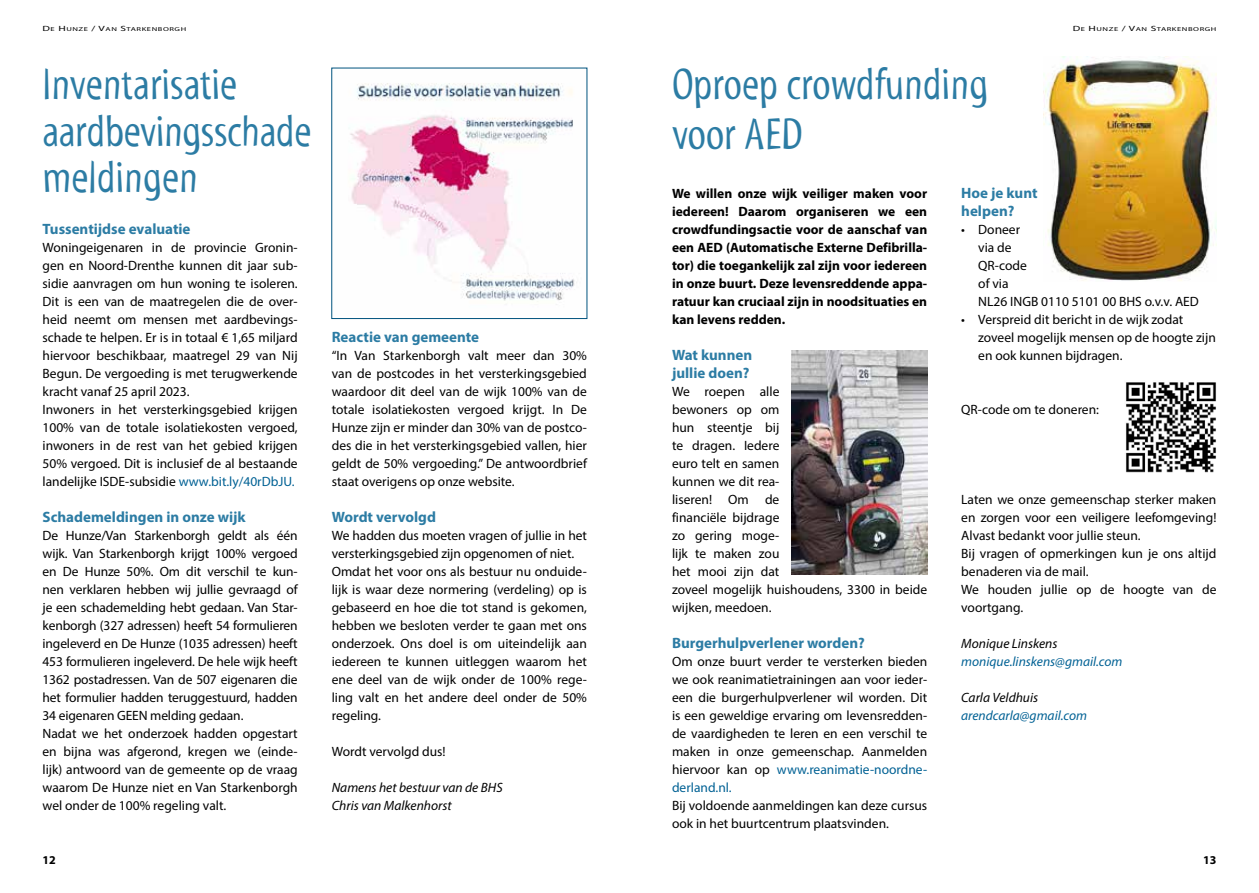
<style>
.page{position:relative;width:1259px;height:893px;background:#fff}
.page>*{position:absolute;margin:0;border:0;box-sizing:border-box;transform-origin:0 0}
.t1{font:45px/46.5px "Myriad Std Tilt";color:#2c7ca4}
.t2{font:700 15px/18px "Myriad Pro";color:#2c7ca4}
.t3{font:13.5px/18px "Myriad Pro";color:#000}
.t4{font:700 13.5px/18px "Myriad Pro";color:#000;text-align:justify}
.t5{font:italic 13.5px/18px "Myriad Pro";color:#000}
.t6{font:italic 13.5px "Myriad Pro";color:#006194}
.t7{font:700 12px "Myriad Pro";color:#000}
.t8{font:5.7px "Myriad Pro";letter-spacing:.065em;color:#000;scale:1.5 1}
.s1{font-size:7.5px}
.s2{color:#006194}
</style>
<div class="page">
<img style="left:350px;top:83px;width:227px;height:222px">
<img style="left:1043px;top:56px;width:173px;height:225px">
<img style="left:791px;top:351px;width:136px;height:224px">
<img style="left:1125px;top:382px;width:91px;height:91px">
<p class="t8" style="left:43px;top:26px;width:96px"><span class="s1">D</span>E <span class="s1">H</span>UNZE <span class="s1">/ V</span>AN <span class="s1">S</span>TARKENBORGH</p>
<p class="t8" style="left:1072px;top:26px;width:96px"><span class="s1">D</span>E <span class="s1">H</span>UNZE <span class="s1">/ V</span>AN <span class="s1">S</span>TARKENBORGH</p>
<h1 class="t1" style="left:43px;top:62px;width:270px">Inventarisatie aardbevingsschade meldingen</h1>
<h1 class="t1" style="left:672px;top:61px;width:318px;line-height:49.5px">Oproep crowdfunding voor AED</h1>
<p class="t2" style="left:961px;top:183px;width:78px">Hoe je kunt helpen?</p>
<p class="t3" style="left:978px;top:220px;width:222px;text-indent:-17px">• Doneer<br>via de<br>QR-code<br>of via<br>NL26 INGB 0110 5101 00 BHS o.v.v. AED</p>
<p class="t3" style="left:978px;top:310px;width:239px;text-indent:-17px">• Verspreid dit bericht in de wijk zodat zoveel mogelijk mensen op de hoogte zijn en ook kunnen bijdragen.</p>
<p class="t4" style="left:672px;top:184px;width:257px">We willen onze wijk veiliger maken voor iedereen! Daarom organiseren we een crowdfundingsactie voor de aanschaf van een AED (Automatische Externe Defibrilla&shy;tor) die toegankelijk zal zijn voor iedereen in onze buurt. Deze levensreddende appa&shy;ratuur kan cruciaal zijn in noodsituaties en kan levens redden.</p>
<p class="t2" style="left:672px;top:345px;width:82px">Wat kunnen jullie doen?</p>
<p class="t3" style="left:672px;top:382px;width:257px">We roepen alle<br>bewoners op om<br>hun steentje bij<br>te dragen. Iedere<br>euro telt en samen<br>kunnen we dit rea-<br>liseren! Om de<br>financiële bijdrage<br>zo gering moge-<br>lijk te maken zou<br>het mooi zijn dat<br>zoveel mogelijk huishoudens, 3300 in beide wijken, meedoen.</p>
<p class="t2" style="left:672px;top:633px;width:194px">Burgerhulpverlener worden?</p>
<p class="t3" style="left:672px;top:652px;width:257px;text-align:justify">Om onze buurt verder te versterken bieden we ook reanimatietrainingen aan voor ieder&shy;een die burgerhulpverlener wil worden. Dit is een geweldige ervaring om levensredden&shy;de vaardigheden te leren en een verschil te maken in onze gemeenschap. Aanmelden hiervoor kan op <span class="s2">www.reanimatie-noordne&shy;derland.nl.</span></p>
<p class="t3" style="left:672px;top:796px;width:257px">Bij voldoende aanmeldingen kan deze cursus ook in het buurtcentrum plaatsvinden.</p>
<p class="t2" style="left:43px;top:219px;width:149px">Tussentijdse evaluatie</p>
<p class="t3" style="left:43px;top:238px;width:257px">Woningeigenaren in de provincie Gronin&shy;gen en Noord-Drenthe kunnen dit jaar sub&shy;sidie aanvragen om hun woning te isoleren.<br>Dit is een van de maatregelen die de over&shy;heid neemt om mensen met aardbevings&shy;schade te helpen. Er is in totaal € 1,65 miljard hiervoor beschikbaar, maatregel 29 van Nij Begun. De vergoeding is met terugwerkende kracht vanaf 25 april 2023.<br>Inwoners in het versterkingsgebied krijgen 100% van de totale isolatiekosten vergoed, inwoners in de rest van het gebied krijgen 50% vergoed. Dit is inclusief de al bestaande landelijke ISDE-subsidie <span class="s2">www.bit.ly/40rDbJU.</span></p>
<p class="t2" style="left:43px;top:507px;width:205px">Schademeldingen in onze wijk</p>
<p class="t3" style="left:43px;top:526px;width:257px">De Hunze/Van Starkenborgh geldt als één wijk. Van Starkenborgh krijgt 100% vergoed en De Hunze 50%. Om dit verschil te kun&shy;nen verklaren hebben wij jullie gevraagd of je een schademelding hebt gedaan. Van Star&shy;kenborgh (327 adressen) heeft 54 formulieren ingeleverd en De Hunze (1035 adressen) heeft 453 formulieren ingeleverd. De hele wijk heeft 1362 postadressen. Van de 507 eigenaren die het formulier hadden teruggestuurd, hadden 34 eigenaren GEEN melding gedaan.<br>Nadat we het onderzoek hadden opgestart en bijna was afgerond, kregen we (einde&shy;lijk) antwoord van de gemeente op de vraag waarom De Hunze niet en Van Starkenborgh wel onder de 100% regeling valt.</p>
<p class="t2" style="left:332px;top:327px;width:149px">Reactie van gemeente</p>
<p class="t3" style="left:332px;top:346px;width:257px;text-align:justify">“In Van Starkenborgh valt meer dan 30% van de postcodes in het versterkingsgebied waardoor dit deel van de wijk 100% van de totale isolatiekosten vergoed krijgt. In De Hunze zijn er minder dan 30% van de postco&shy;des die in het versterkingsgebied vallen, hier geldt de 50% vergoeding.” De antwoordbrief staat overigens op onze website.</p>
<p class="t2" style="left:332px;top:507px;width:106px">Wordt vervolgd</p>
<p class="t3" style="left:332px;top:526px;width:257px">We hadden dus moeten vragen of jullie in het versterkingsgebied zijn opgenomen of niet.<br>Omdat het voor ons als bestuur nu onduide&shy;lijk is waar deze normering (verdeling) op is gebaseerd en hoe die tot stand is gekomen, hebben we besloten verder te gaan met ons onderzoek. Ons doel is om uiteindelijk aan iedereen te kunnen uitleggen waarom het ene deel van de wijk onder de 100% rege&shy;ling valt en het andere deel onder de 50% regeling.</p>
<p class="t3" style="left:332px;top:742px;width:115px">Wordt vervolgd dus!</p>
<p class="t5" style="left:332px;top:778px;width:172px">Namens het bestuur van de BHS<br>Chris van Malkenhorst</p>
<p class="t3" style="left:961px;top:400px;width:139px">QR-code om te doneren:</p>
<p class="t3" style="left:961px;top:490px;width:257px">Laten we onze gemeenschap sterker maken en zorgen voor een veiligere leefomgeving!<br>Alvast bedankt voor jullie steun.<br>Bij vragen of opmerkingen kun je ons altijd benaderen via de mail.<br>We houden jullie op de hoogte van de voortgang.</p>
<p class="t5" style="left:961px;top:634px;width:98px">Monique Linskens</p>
<p class="t6" style="left:961px;top:653px;width:163px">monique.linskens@gmail.com</p>
<p class="t5" style="left:961px;top:688px;width:78px">Carla Veldhuis</p>
<p class="t6" style="left:961px;top:707px;width:127px">arendcarla@gmail.com</p>
<p class="t7" style="left:43px;top:852px;width:15px">12</p>
<p class="t7" style="left:1203px;top:852px;width:15px">13</p>
</div>
